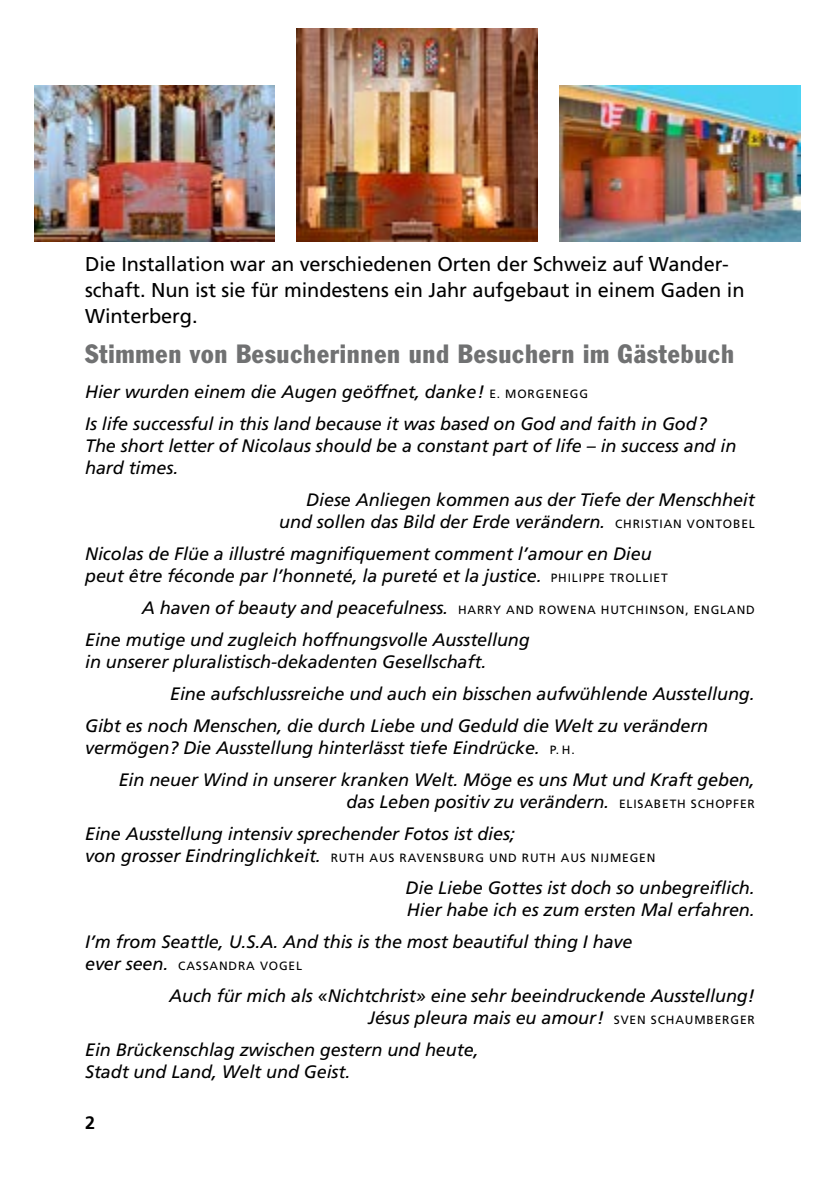
<style>
.page{position:relative;width:840px;height:1191px;background:#fff}
.page>*{position:absolute;margin:0;border:0;box-sizing:border-box;transform-origin:0 0}
.Gästebuchtitel{font:condensed 26px "Franklin Gothic Std";letter-spacing:.03em;color:#707172}
.grundtext{font:20px/26px "Frutiger LT Pro";letter-spacing:-.005em;color:#000}
.grundtext_stimmen{font:italic 18px/22px "Frutiger LT Pro";letter-spacing:-.005em;color:#000}
.Pagina{font:700 18px "Frutiger LT Pro";color:#000}
.grundtext_stimmen-2{font:12px "Frutiger LT Pro";letter-spacing:.07em;color:#000}
.s1{font-style:normal;font-size:12px}
.s2{font-style:italic;font-size:18px}
</style>
<div class="page">
<img style="left:34px;top:85px;width:240px;height:156px">
<img style="left:559px;top:85px;width:240px;height:156px">
<img style="left:297px;top:28px;width:240px;height:213px">
<p class="grundtext" style="left:85px;top:251px;width:660px">Die Installation war an verschiedenen Orten der Schweiz auf Wander&shy;schaft. Nun ist sie für mindestens ein Jahr aufgebaut in einem Gaden in<br>Winterberg.</p>
<p class="Gästebuchtitel" style="left:85px;top:338px;width:650px">Stimmen von Besucherinnen und Besuchern im Gästebuch</p>
<p class="grundtext_stimmen" style="left:85px;top:381px;width:504px">Hier wurden einem die Augen geöffnet, danke! <span class="s1">E. MORGENEGG</span></p>
<p class="grundtext_stimmen" style="left:85px;top:413px;width:652px">Is life successful in this land because it was based on God and faith in God?<br>The short letter of Nicolaus should be a constant part of life – in success and in hard times.</p>
<p class="grundtext_stimmen" style="left:279px;top:489px;width:477px;text-align:right">Diese Anliegen kommen aus der Tiefe der Menschheit und sollen das Bild der Erde verändern. <span class="s1">CHRISTIAN VONTOBEL</span></p>
<p class="grundtext_stimmen" style="left:85px;top:543px;width:583px">Nicolas de Flüe a illustré magnifiquement comment l’amour en Dieu peut être féconde par l’honneté, la pureté et la justice. <span class="s1">PHILIPPE TROLLIET</span></p>
<p class="grundtext_stimmen-2" style="left:142px;top:603px;width:614px"><span class="s2">A haven of beauty and peacefulness.</span> HARRY AND ROWENA HUTCHINSON, ENGLAND</p>
<p class="grundtext_stimmen" style="left:85px;top:629px;width:446px">Eine mutige und zugleich hoffnungsvolle Ausstellung in unserer pluralistisch-dekadenten Gesellschaft.</p>
<p class="grundtext_stimmen" style="left:170px;top:683px;width:586px">Eine aufschlussreiche und auch ein bisschen aufwühlende Ausstellung.</p>
<p class="grundtext_stimmen" style="left:85px;top:714px;width:624px">Gibt es noch Menschen, die durch Liebe und Geduld die Welt zu verändern vermögen? Die Ausstellung hinterlässt tiefe Eindrücke. <span class="s1">P. H.</span></p>
<p class="grundtext_stimmen" style="left:119px;top:768px;width:637px;text-align:right">Ein neuer Wind in unserer kranken Welt. Möge es uns Mut und Kraft geben, das Leben positiv zu verändern. <span class="s1">ELISABETH SCHOPFER</span></p>
<p class="grundtext_stimmen" style="left:85px;top:822px;width:431px">Eine Ausstellung intensiv sprechender Fotos ist dies;</p>
<p class="grundtext_stimmen-2" style="left:85px;top:850px;width:571px"><span class="s2">von grosser Eindringlichkeit.</span> RUTH AUS RAVENSBURG UND RUTH AUS NIJMEGEN</p>
<p class="grundtext_stimmen" style="left:405px;top:876px;width:350px">Die Liebe Gottes ist doch so unbegreiflich.<br>Hier habe ich es zum ersten Mal erfahren.</p>
<p class="grundtext_stimmen" style="left:85px;top:930px;width:548px">I’m from Seattle, U.S.A. And this is the most beautiful thing I have</p>
<p class="grundtext_stimmen-2" style="left:85px;top:958px;width:218px"><span class="s2">ever seen.</span> CASSANDRA VOGEL</p>
<p class="grundtext_stimmen" style="left:169px;top:984px;width:586px;text-align:right">Auch für mich als «Nichtchrist» eine sehr beeindruckende Ausstellung!<br>Jésus pleura mais eu amour! <span class="s1">SVEN SCHAUMBERGER</span></p>
<p class="grundtext_stimmen" style="left:85px;top:1038px;width:395px">Ein Brückenschlag zwischen gestern und heute,<br>Stadt und Land, Welt und Geist.</p>
<p class="Pagina" style="left:85px;top:1111px;width:12px">2</p>
</div>
